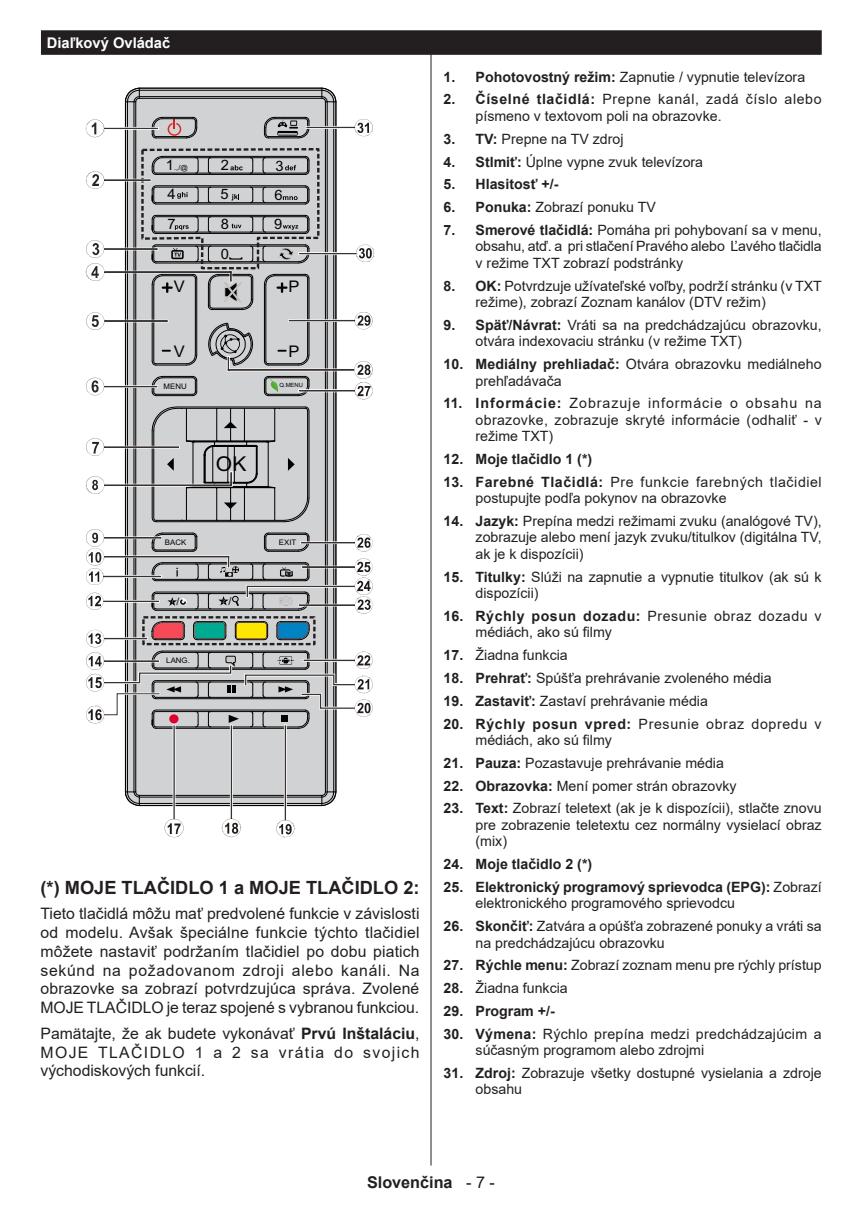
<style>
.page{position:relative;width:862px;height:1212px;background:#fff}
.page>*{position:absolute;margin:0;border:0;box-sizing:border-box;transform-origin:0 0}
.t1{font:20.47px "Arial";color:#030303}
.t2{font:700 18.22px "Arial";color:#231f20}
.t3{font:700 16.2px "Arial";color:#231f20}
.t4{font:15.97px "Arial";color:#030303}
.t5{font:15.75px/18.9px "Arial";color:#231f20;text-align:justify}
.Heading_Siyah_Düzgün{font:700 14.62px "Arial";color:#fff}
.t6{font:14.4px "Arial";color:#030303}
.t7{font:14.17px/16.4px "Arial";color:#231f20}
.t8{font:14.17px/16.4px "Arial";letter-spacing:.02em;color:#231f20}
.t9{font:700 14.17px "Arial";color:#231f20}
.t10{font:14.17px/16.4px "Arial";letter-spacing:.045em;color:#231f20}
.t11{font:10.8px "Arial";color:#030303}
.t12{font:10.12px "Arial";color:#030303}
.t13{font:7.65px "Arial";color:#030303}
.t14{font:7.2px "Arial";color:#030303}
.t15{font:5.62px "Arial";color:#030303}
.s1{font-weight:700}
.s2{font-weight:400}
</style>
<div class="page">
<hr style="left:430px;top:35px;width:1px;height:1130px;background:#231f20">
<div style="left:41px;top:30px;width:780px;height:25px;background:#231f20"></div>
<svg style="left:126px;top:89px;width:209px;height:716px;background:#cdced0"></svg>
<hr style="left:139px;top:805px;width:182px;height:1px;background:#000">
<hr style="left:139px;top:803px;width:182px;height:1px;background:#000">
<hr style="left:139px;top:797px;width:182px;height:1px;background:#000">
<hr style="left:139px;top:795px;width:182px;height:1px;background:#000">
<hr style="left:125px;top:102px;width:1px;height:690px;background:#000">
<hr style="left:127px;top:102px;width:1px;height:690px;background:#000">
<hr style="left:133px;top:102px;width:1px;height:690px;background:#000">
<hr style="left:135px;top:102px;width:1px;height:690px;background:#000">
<hr style="left:325px;top:102px;width:1px;height:690px;background:#000">
<hr style="left:326px;top:102px;width:1px;height:690px;background:#000">
<hr style="left:333px;top:102px;width:1px;height:690px;background:#000">
<hr style="left:335px;top:102px;width:1px;height:690px;background:#000">
<hr style="left:139px;top:98px;width:182px;height:1px;background:#000">
<hr style="left:139px;top:96px;width:182px;height:1px;background:#000">
<hr style="left:139px;top:90px;width:182px;height:1px;background:#000">
<hr style="left:139px;top:88px;width:182px;height:1px;background:#000">
<svg style="left:125px;top:791px;width:15px;height:15px"></svg>
<svg style="left:125px;top:88px;width:15px;height:14px"></svg>
<svg style="left:321px;top:791px;width:15px;height:15px"></svg>
<svg style="left:321px;top:88px;width:15px;height:14px"></svg>
<div style="left:142px;top:616px;width:173px;height:29px;border:2px dashed #231f20"></div>
<svg style="left:164px;top:819px;width:19px;height:18px"></svg>
<svg style="left:276px;top:820px;width:18px;height:17px"></svg>
<hr style="left:172px;top:724px;width:3px;height:95px;background:#fff">
<hr style="left:173px;top:725px;width:2px;height:94px;background:#383330">
<hr style="left:230px;top:724px;width:3px;height:95px;background:#fff">
<hr style="left:231px;top:725px;width:1px;height:94px;background:#383330">
<hr style="left:284px;top:725px;width:2px;height:95px;background:#383330">
<svg style="left:222px;top:819px;width:19px;height:18px"></svg>
<svg style="left:86px;top:621px;width:286px;height:108px"></svg>
<svg style="left:86px;top:117px;width:288px;height:497px"></svg>
<p class="Heading_Siyah_Düzgün" style="left:47px;top:32px;width:125px">Diaľkový Ovládač</p>
<p class="t6" style="left:166px;top:156px;width:10px">1</p>
<p class="t6" style="left:221px;top:156px;width:10px">2</p>
<p class="t6" style="left:275px;top:156px;width:10px">3</p>
<p class="t6" style="left:167px;top:184px;width:10px">4</p>
<p class="t6" style="left:220px;top:184px;width:10px">5</p>
<p class="t6" style="left:274px;top:186px;width:10px">6</p>
<p class="t14" style="left:174px;top:163px;width:15px">.,/@</p>
<p class="t6" style="left:167px;top:215px;width:10px">7</p>
<p class="t6" style="left:220px;top:215px;width:10px">8</p>
<p class="t6" style="left:274px;top:215px;width:10px">9</p>
<p class="t6" style="left:221px;top:245px;width:10px">0</p>
<p class="t4" style="left:173px;top:276px;width:12px">V</p>
<p class="t4" style="left:288px;top:276px;width:12px">P</p>
<p class="t4" style="left:173px;top:341px;width:12px">V</p>
<p class="t4" style="left:288px;top:341px;width:12px">P</p>
<p class="t13" style="left:163px;top:381px;width:25px">MENU</p>
<p class="t15" style="left:279px;top:382px;width:25px">Q.MENU</p>
<p class="t1" style="left:216px;top:450px;width:32px">OK</p>
<p class="t13" style="left:165px;top:538px;width:23px">BACK</p>
<p class="t13" style="left:279px;top:538px;width:19px">EXIT</p>
<p class="t12" style="left:176px;top:595px;width:4px">/</p>
<p class="t11" style="left:228px;top:594px;width:5px">/</p>
<p class="t13" style="left:166px;top:655px;width:25px">LANG.</p>
<p class="t2" style="left:40px;top:874px;width:380px">(*) MOJE TLAČIDLO 1 a MOJE TLAČIDLO 2:</p>
<p class="t5" style="left:40px;top:904px;width:380px">Tieto tlačidlá môžu mať predvolené funkcie v závislosti od modelu. Avšak špeciálne funkcie týchto tlačidiel môžete nastaviť podržaním tlačidiel po dobu piatich sekúnd na požadovanom zdroji alebo kanáli. Na obrazovke sa zobrazí potvrdzujúca správa. Zvolené MOJE TLAČIDLO je teraz spojené s vybranou funkciou.</p>
<p class="t5" style="left:40px;top:1023px;width:380px">Pamätajte, že ak budete vykonávať <span class="s1">Prvú Inštaláciu</span>, MOJE TLAČIDLO 1 a 2 sa vrátia do svojich východiskových funkcií.</p>
<p class="t7" style="left:443px;top:68px;width:363px"><span class="s1">1. Pohotovostný režim:</span> Zapnutie / vypnutie televízora</p>
<p class="t7" style="left:475px;top:91px;width:347px;text-indent:-32px"><span class="s1">2. Číselné tlačidlá:</span> Prepne kanál, zadá číslo alebo písmeno v textovom poli na obrazovke.</p>
<p class="t7" style="left:443px;top:130px;width:181px"><span class="s1">3. TV:</span> Prepne na TV zdroj</p>
<p class="t7" style="left:443px;top:153px;width:261px"><span class="s1">4. Stlmiť:</span> Úplne vypne zvuk televízora</p>
<p class="t9" style="left:443px;top:174px;width:116px">5. Hlasitosť +/-</p>
<p class="t7" style="left:443px;top:199px;width:214px"><span class="s1">6. Ponuka:</span> Zobrazí ponuku TV</p>
<p class="t7" style="left:475px;top:222px;width:347px;text-align:justify;text-indent:-32px"><span class="s1">7. Smerové tlačidlá:</span> Pomáha pri pohybovaní sa v menu, obsahu, atď. a pri stlačení Pravého alebo Ľavého tlačidla v režime TXT zobrazí podstránky</p>
<p class="t7" style="left:475px;top:277px;width:347px;text-indent:-32px"><span class="s1">8. OK:</span> Potvrdzuje užívateľské voľby, podrží stránku (v TXT režime), zobrazí Zoznam kanálov (DTV režim)</p>
<p class="t7" style="left:475px;top:317px;width:347px;text-indent:-32px"><span class="s1">9. Späť/Návrat:</span> Vráti sa na predchádzajúcu obrazovku, otvára indexovaciu stránku (v režime TXT)</p>
<p class="t7" style="left:475px;top:356px;width:347px;text-indent:-32px"><span class="s1">10. Mediálny prehliadač:</span> Otvára obrazovku mediálneho prehľadávača</p>
<p class="t7" style="left:475px;top:395px;width:347px;text-align:justify;text-indent:-32px"><span class="s1">11. Informácie:</span> Zobrazuje informácie o obsahu na obrazovke, zobrazuje skryté informácie (odhaliť - v režime TXT)</p>
<p class="t9" style="left:443px;top:449px;width:150px">12. Moje tlačidlo 1 (*)</p>
<p class="t7" style="left:475px;top:473px;width:347px;text-indent:-32px"><span class="s1">13. Farebné Tlačidlá:</span> Pre funkcie farebných tlačidiel postupujte podľa pokynov na obrazovke</p>
<p class="t7" style="left:475px;top:513px;width:347px;text-align:justify;text-indent:-32px"><span class="s1">14. Jazyk:</span> Prepína medzi režimami zvuku (analógové TV), zobrazuje alebo mení jazyk zvuku/titulkov (digitálna TV, ak je k dispozícii)</p>
<p class="t7" style="left:475px;top:568px;width:347px;text-indent:-32px"><span class="s1">15. Titulky:</span> Slúži na zapnutie a vypnutie titulkov (ak sú k dispozícii)</p>
<p class="t7" style="left:475px;top:608px;width:347px;text-indent:-32px"><span class="s1">16. Rýchly posun dozadu:</span> Presunie obraz dozadu v médiách, ako sú filmy</p>
<p class="t7" style="left:443px;top:647px;width:126px"><span class="s1">17.</span> Žiadna funkcia</p>
<p class="t7" style="left:443px;top:670px;width:329px"><span class="s1">18. Prehrať:</span> Spúšťa prehrávanie zvoleného média</p>
<p class="t7" style="left:443px;top:692px;width:265px"><span class="s1">19. Zastaviť:</span> Zastaví prehrávanie média</p>
<p class="t10" style="left:475px;top:715px;width:347px;text-indent:-32px"><span class="s1">20. Rýchly posun vpred:</span> Presunie obraz dopredu v médiách, ako sú filmy</p>
<p class="t7" style="left:443px;top:754px;width:282px"><span class="s1">21. Pauza:</span> Pozastavuje prehrávanie média</p>
<p class="t7" style="left:443px;top:777px;width:294px"><span class="s1">22. Obrazovka:</span> Mení pomer strán obrazovky</p>
<p class="t7" style="left:475px;top:800px;width:347px;text-align:justify;text-indent:-32px"><span class="s1">23. Text:</span> Zobrazí teletext (ak je k dispozícii), stlačte znovu pre zobrazenie teletextu cez normálny vysielací obraz (mix)</p>
<p class="t9" style="left:443px;top:854px;width:150px">24. Moje tlačidlo 2 (*)</p>
<p class="t7" style="left:475px;top:878px;width:347px;text-indent:-32px"><span class="s1">25. Elektronický programový sprievodca (EPG):</span> Zobrazí elektronického programového sprievodcu</p>
<p class="t7" style="left:475px;top:918px;width:347px;text-indent:-32px"><span class="s1">26. Skončiť:</span> Zatvára a opúšťa zobrazené ponuky a vráti sa na predchádzajúcu obrazovku</p>
<p class="t7" style="left:443px;top:957px;width:379px"><span class="s1">27. Rýchle menu:</span> Zobrazí zoznam menu pre rýchly prístup</p>
<p class="t7" style="left:443px;top:980px;width:126px"><span class="s1">28.</span> Žiadna funkcia</p>
<p class="t9" style="left:443px;top:1001px;width:113px">29. Program +/-</p>
<p class="t8" style="left:475px;top:1025px;width:347px;text-indent:-32px"><span class="s1">30. Výmena:</span> Rýchlo prepína medzi predchádzajúcim a súčasným programom alebo zdrojmi</p>
<p class="t7" style="left:475px;top:1065px;width:347px;text-indent:-32px"><span class="s1">31. Zdroj:</span> Zobrazuje všetky dostupné vysielania a zdroje obsahu</p>
<p class="t3" style="left:367px;top:1171px;width:129px">Slovenčina <span class="s2">- 7 -</span></p>
</div>
